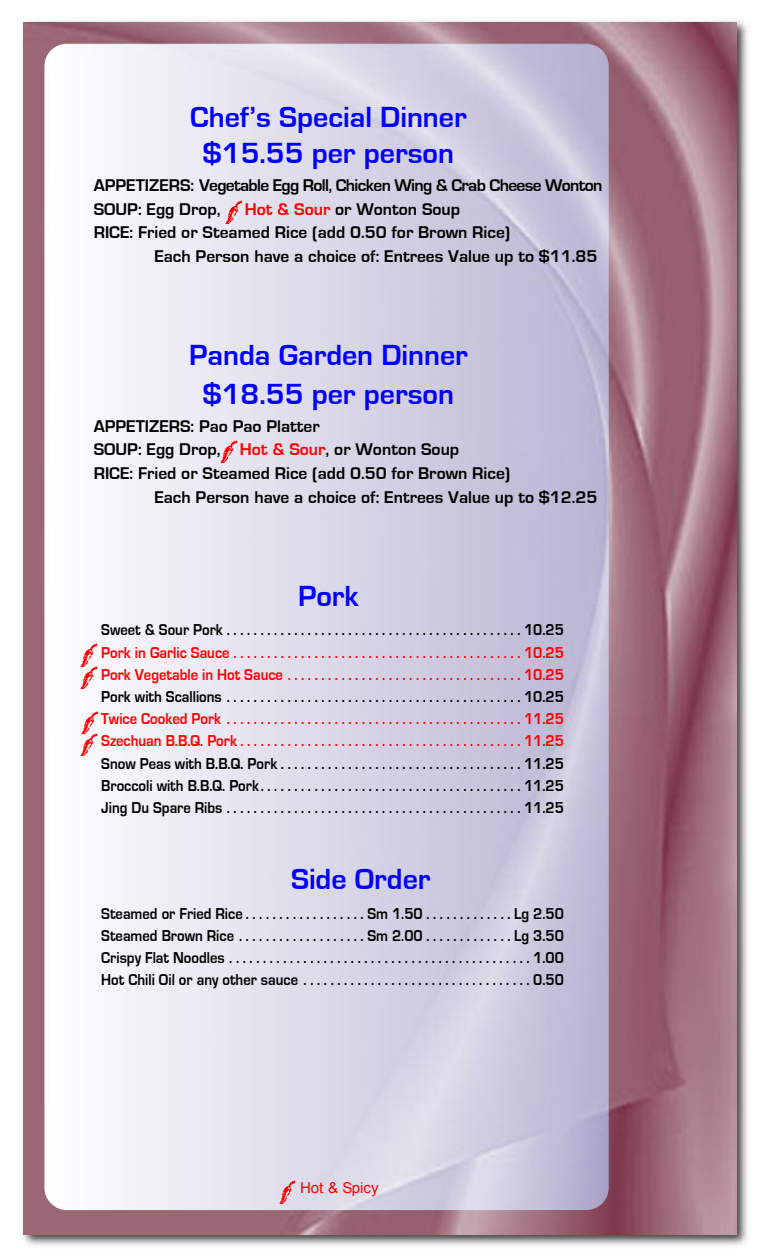
<style>
.page{position:relative;width:765px;height:1260px;background:#fff}
.page>*{position:absolute;margin:0;border:0;box-sizing:border-box;transform-origin:0 0}
.t1{font:700 30px/36px "Eurostile";color:#00f;text-align:center}
.t2{font:700 17.5px "Eurostile";color:#000}
.t3{font:700 17.5px/23.8px "Eurostile";letter-spacing:-.035em;color:#000}
.t4{font:700 16.25px/22.2px "Eurostile";color:#000;text-align:justify;scale:.9 1}
.t5{font:700 16.25px/22.2px "Eurostile";color:#f00;scale:.9 1}
.t6{font:15px "Arial";color:#f00}
.s1{color:#f00}
</style>
<div class="page">
<img style="left:22px;top:20px;width:726px;height:1226px">
<img style="left:24px;top:22px;width:712px;height:1213px">
<img style="left:44px;top:44px;width:565px;height:1166px">
<img style="left:279px;top:1181px;width:16px;height:22px">
<img style="left:81px;top:644px;width:15px;height:45px">
<img style="left:81px;top:711px;width:16px;height:45px">
<img style="left:225px;top:201px;width:16px;height:22px">
<img style="left:220px;top:440px;width:16px;height:23px">
<h1 class="t1" style="left:190px;top:100px;width:278px">Chef’s Special Dinner $15.55 per person</h1>
<p class="t3" style="left:94px;top:174px;width:510px">APPETIZERS: Vegetable Egg Roll, Chicken Wing &amp; Crab Cheese Wonton<br>SOUP: Egg Drop,</p>
<p class="t2" style="left:245px;top:201px;width:217px"><span class="s1">Hot &amp; Sour</span> or Wonton Soup</p>
<p class="t2" style="left:94px;top:224px;width:418px">RICE: Fried or Steamed Rice (add 0.50 for Brown Rice)</p>
<p class="t2" style="left:154px;top:248px;width:445px">Each Person have a choice of: Entrees Value up to $11.85</p>
<h1 class="t1" style="left:189px;top:337px;width:280px;line-height:38.8px">Panda Garden Dinner $18.55 per person</h1>
<p class="t2" style="left:94px;top:418px;width:228px">APPETIZERS: Pao Pao Platter</p>
<p class="t2" style="left:94px;top:441px;width:367px">SOUP: Egg Drop, <span class="s1">Hot &amp; Sour</span>, or Wonton Soup</p>
<p class="t2" style="left:94px;top:465px;width:418px">RICE: Fried or Steamed Rice (add 0.50 for Brown Rice)</p>
<p class="t2" style="left:154px;top:489px;width:445px">Each Person have a choice of: Entrees Value up to $12.25</p>
<h1 class="t1" style="left:298px;top:579px;width:62px">Pork</h1>
<p class="t4" style="left:101px;top:619px;width:516px">Sweet &amp; Sour Pork . . . . . . . . . . . . . . . . . . . . . . . . . . . . . . . . . . . . . . . . . . . . 10.25</p>
<p class="t5" style="left:101px;top:642px;width:516px">Pork in Garlic Sauce . . . . . . . . . . . . . . . . . . . . . . . . . . . . . . . . . . . . . . . . . . . 10.25<br>Pork Vegetable in Hot Sauce . . . . . . . . . . . . . . . . . . . . . . . . . . . . . . . . . . . 10.25</p>
<p class="t4" style="left:101px;top:686px;width:516px">Pork with Scallions . . . . . . . . . . . . . . . . . . . . . . . . . . . . . . . . . . . . . . . . . . . . 10.25</p>
<p class="t5" style="left:101px;top:708px;width:516px">Twice Cooked Pork . . . . . . . . . . . . . . . . . . . . . . . . . . . . . . . . . . . . . . . . . . . . 11.25<br>Szechuan B.B.Q. Pork . . . . . . . . . . . . . . . . . . . . . . . . . . . . . . . . . . . . . . . . . . 11.25</p>
<p class="t4" style="left:101px;top:753px;width:516px">Snow Peas with B.B.Q. Pork . . . . . . . . . . . . . . . . . . . . . . . . . . . . . . . . . . . . 11.25<br>Broccoli with B.B.Q. Pork. . . . . . . . . . . . . . . . . . . . . . . . . . . . . . . . . . . . . . . 11.25<br>Jing Du Spare Ribs . . . . . . . . . . . . . . . . . . . . . . . . . . . . . . . . . . . . . . . . . . . . 11.25</p>
<h1 class="t1" style="left:291px;top:862px;width:141px">Side Order</h1>
<p class="t4" style="left:101px;top:903px;width:516px">Steamed or Fried Rice . . . . . . . . . . . . . . . . . . Sm 1.50 . . . . . . . . . . . . . Lg 2.50<br>Steamed Brown Rice . . . . . . . . . . . . . . . . . . . Sm 2.00 . . . . . . . . . . . . . Lg 3.50<br>Crispy Flat Noodles . . . . . . . . . . . . . . . . . . . . . . . . . . . . . . . . . . . . . . . . . . . . . 1.00<br>Hot Chili Oil or any other sauce . . . . . . . . . . . . . . . . . . . . . . . . . . . . . . . . . . 0.50</p>
<p class="t6" style="left:300px;top:1180px;width:80px">Hot &amp; Spicy</p>
</div>
